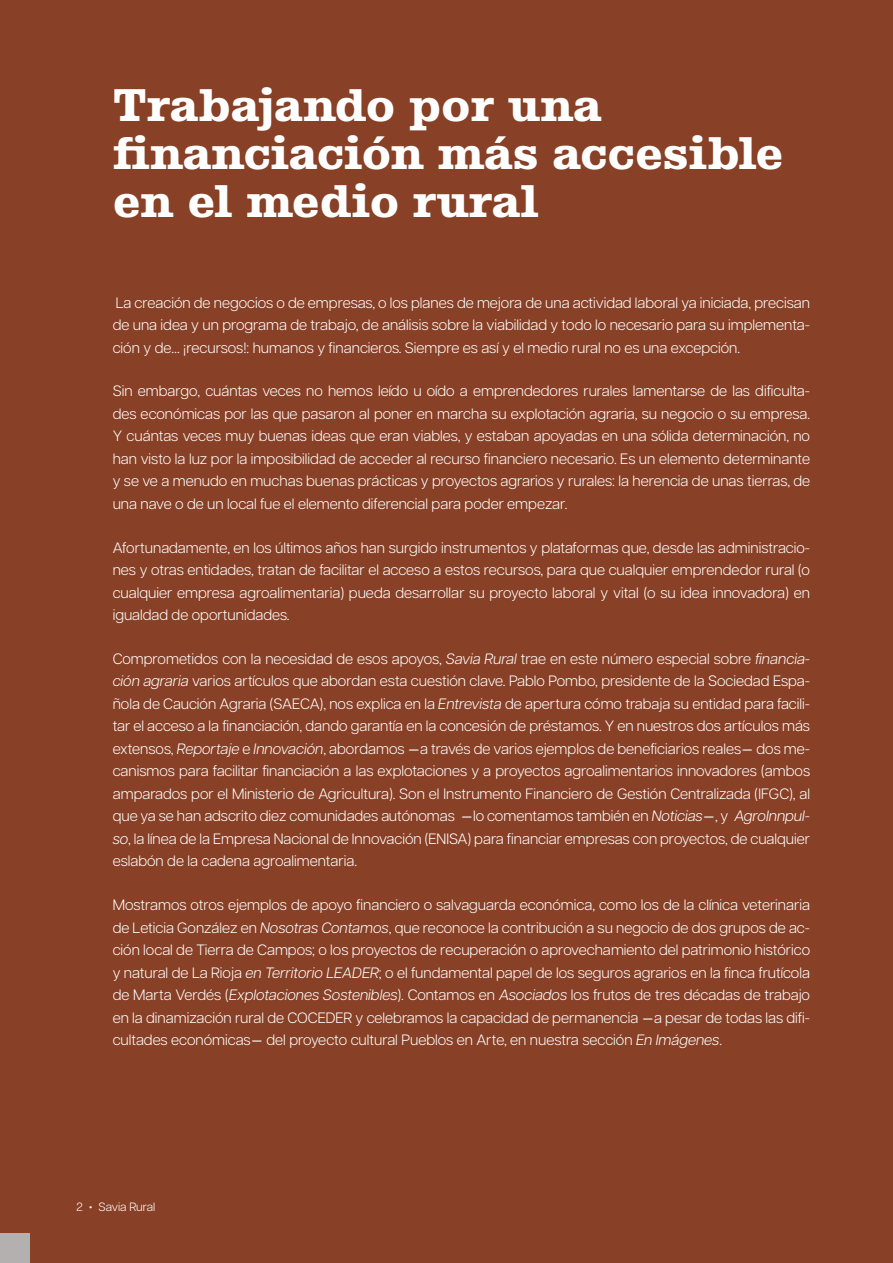
<style>
.page{position:relative;width:893px;height:1263px;background:#884026}
.page>*{position:absolute;margin:0;border:0;box-sizing:border-box;transform-origin:0 0}
.título_H1{font:800 48px/48px "Albiona";color:#fff}
.cuerpo_de_texto_P{font:300 15px/22.5px "Articulat CF";color:#fff;text-align:justify}
.t1{font:300 12px "Articulat CF";letter-spacing:-.005em;color:#fff}
.s1{font-style:italic}
.s2{font-family:"Arial Narrow";font-weight:400}
.s3{font-size:24px}
</style>
<div class="page">
<div style="left:0;top:1233px;width:30px;height:30px;background:#b3b0af"></div>
<h1 class="título_H1" style="left:113px;top:82px;width:672px">Trabajando por una financiación más accesible en el medio rural</h1>
<p class="cuerpo_de_texto_P" style="left:113px;top:290px;width:699px">La creación de negocios o de empresas, o los planes de mejora de una actividad laboral ya iniciada, precisan de una idea y un programa de trabajo, de análisis sobre la viabilidad y todo lo necesario para su implementa&shy;ción y de… ¡recursos!: humanos y financieros. Siempre es así y el medio rural no es una excepción.</p>
<p class="cuerpo_de_texto_P" style="left:113px;top:379px;width:699px">Sin embargo, cuántas veces no hemos leído u oído a emprendedores rurales lamentarse de las dificulta&shy;des económicas por las que pasaron al poner en marcha su explotación agraria, su negocio o su empresa.<br>Y cuántas veces muy buenas ideas que eran viables, y estaban apoyadas en una sólida determinación, no han visto la luz por la imposibilidad de acceder al recurso financiero necesario. Es un elemento determinante y se ve a menudo en muchas buenas prácticas y proyectos agrarios y rurales: la herencia de unas tierras, de una nave o de un local fue el elemento diferencial para poder empezar.</p>
<p class="cuerpo_de_texto_P" style="left:113px;top:535px;width:699px">Afortunadamente, en los últimos años han surgido instrumentos y plataformas que, desde las administracio&shy;nes y otras entidades, tratan de facilitar el acceso a estos recursos, para que cualquier emprendedor rural (o cualquier empresa agroalimentaria) pueda desarrollar su proyecto laboral y vital (o su idea innovadora) en igualdad de oportunidades.</p>
<p class="cuerpo_de_texto_P" style="left:113px;top:646px;width:699px">Comprometidos con la necesidad de esos apoyos, <span class="s1">Savia Rural</span> trae en este número especial sobre <span class="s1">financia&shy;ción agraria</span> varios artículos que abordan esta cuestión clave. Pablo Pombo, presidente de la Sociedad Espa&shy;ñola de Caución Agraria (SAECA), nos explica en la <span class="s1">Entrevista</span> de apertura cómo trabaja su entidad para facili&shy;tar el acceso a la financiación, dando garantía en la concesión de préstamos. Y en nuestros dos artículos más extensos, <span class="s1">Reportaje</span> e <span class="s1">Innovación</span>, abordamos <span class="s2">―</span>a través de varios ejemplos de beneficiarios reales<span class="s2">―</span> dos me&shy;canismos para facilitar financiación a las explotaciones y a proyectos agroalimentarios innovadores (ambos amparados por el Ministerio de Agricultura). Son el Instrumento Financiero de Gestión Centralizada (IFGC), al que ya se han adscrito diez comunidades autónomas <span class="s2">―</span>lo comentamos también en <span class="s1">Noticias</span><span class="s2">―</span>, y <span class="s1">AgroInnpul&shy;so</span>, la línea de la Empresa Nacional de Innovación (ENISA) para financiar empresas con proyectos, de cualquier eslabón de la cadena agroalimentaria.</p>
<p class="cuerpo_de_texto_P" style="left:113px;top:893px;width:699px">Mostramos otros ejemplos de apoyo financiero o salvaguarda económica, como los de la clínica veterinaria de Leticia González en <span class="s1">Nosotras Contamos</span>, que reconoce la contribución a su negocio de dos grupos de ac&shy;ción local de Tierra de Campos; o los proyectos de recuperación o aprovechamiento del patrimonio histórico y natural de La Rioja <span class="s1">en Territorio LEADER</span>; o el fundamental papel de los seguros agrarios en la finca frutícola de Marta Verdés (<span class="s1">Explotaciones Sostenibles</span>). Contamos en <span class="s1">Asociados</span> los frutos de tres décadas de trabajo en la dinamización rural de COCEDER y celebramos la capacidad de permanencia <span class="s2">―</span>a pesar de todas las difi&shy;cultades económicas<span class="s2">―</span> del proyecto cultural Pueblos en Arte, en nuestra sección <span class="s1">En Imágenes</span>.</p>
<p class="t1" style="left:77px;top:1198px;width:80px">2 <span class="s3">·</span> Savia Rural</p>
</div>
